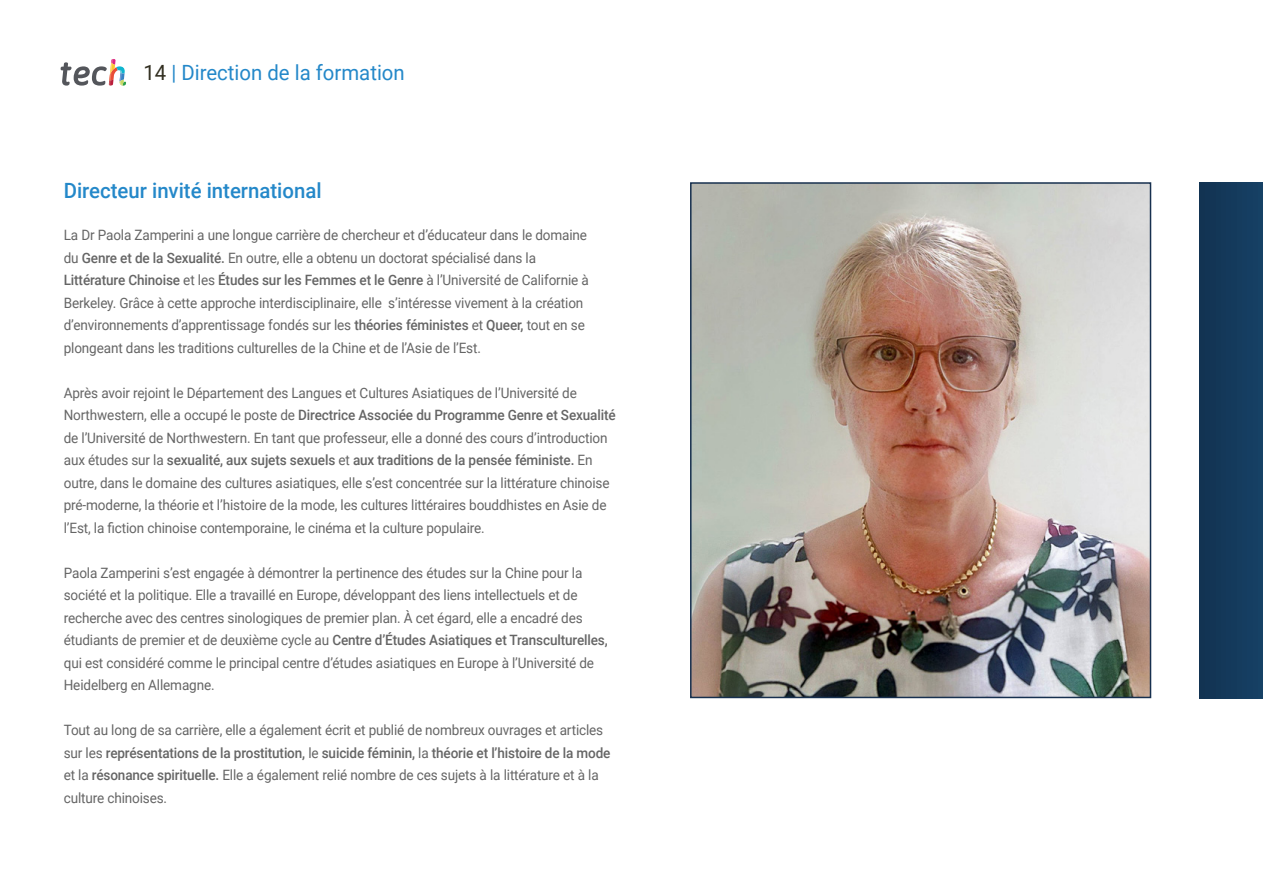
<style>
.page{position:relative;width:1263px;height:893px;background:#fff}
.page>*{position:absolute;margin:0;border:0;box-sizing:border-box;transform-origin:0 0}
.t1{font:500 21px "Roboto";color:#2488c9}
.t2{font:21px "Roboto";color:#2488c9}
.t3{font:14.25px/22.5px "Roboto";letter-spacing:-.01em;color:#656565;scale:.95 1}
.s1{color:#312e20}
.s2{font-weight:500}
</style>
<div class="page">
<img style="left:693px;top:185px;width:455px;height:510px">
<div style="left:690px;top:182px;width:461px;height:516px;border:2px solid #17304f"></div>
<svg style="left:61px;top:59px;width:65px;height:27px"></svg>
<div style="left:1199px;top:182px;width:64px;height:516px;background:#14395b"></div>
<h1 class="t2" style="left:144px;top:57px;width:263px"><span class="s1">14</span> | Direction de la formation</h1>
<h1 class="t1" style="left:64px;top:176px;width:259px">Directeur invité international</h1>
<p class="t3" style="left:64px;top:223px;width:554px">La Dr Paola Zamperini a une longue carrière de chercheur et d’éducateur dans le domaine du <span class="s2">Genre et de la Sexualité.</span> En outre, elle a obtenu un doctorat spécialisé dans la <span class="s2">Littérature Chinoise</span> et les <span class="s2">Études sur les Femmes et le Genre</span> à l’Université de Californie à Berkeley. Grâce à cette approche interdisciplinaire, elle s’intéresse vivement à la création d’environnements d’apprentissage fondés sur les <span class="s2">théories féministes</span> et <span class="s2">Queer,</span> tout en se plongeant dans les traditions culturelles de la Chine et de l’Asie de l’Est.</p>
<p class="t3" style="left:64px;top:381px;width:582px">Après avoir rejoint le Département des Langues et Cultures Asiatiques de l’Université de Northwestern, elle a occupé le poste de <span class="s2">Directrice Associée du Programme Genre et Sexualité </span>de l’Université de Northwestern. En tant que professeur, elle a donné des cours d’introduction aux études sur la <span class="s2">sexualité, aux sujets sexuels</span> et <span class="s2">aux traditions de la pensée féministe.</span> En outre, dans le domaine des cultures asiatiques, elle s’est concentrée sur la littérature chinoise pré-moderne, la théorie et l’histoire de la mode, les cultures littéraires bouddhistes en Asie de l’Est, la fiction chinoise contemporaine, le cinéma et la culture populaire.</p>
<p class="t3" style="left:64px;top:561px;width:574px">Paola Zamperini s’est engagée à démontrer la pertinence des études sur la Chine pour la société et la politique. Elle a travaillé en Europe, développant des liens intellectuels et de recherche avec des centres sinologiques de premier plan. À cet égard, elle a encadré des étudiants de premier et de deuxième cycle au <span class="s2">Centre d’Études Asiatiques et Transculturelles, </span>qui est considéré comme le principal centre d’études asiatiques en Europe à l’Université de Heidelberg en Allemagne.</p>
<p class="t3" style="left:64px;top:718px;width:577px">Tout au long de sa carrière, elle a également écrit et publié de nombreux ouvrages et articles sur les <span class="s2">représentations de la prostitution,</span> le <span class="s2">suicide féminin,</span> la <span class="s2">théorie et l’histoire de la mode </span>et la <span class="s2">résonance spirituelle.</span> Elle a également relié nombre de ces sujets à la littérature et à la culture chinoises.</p>
</div>
